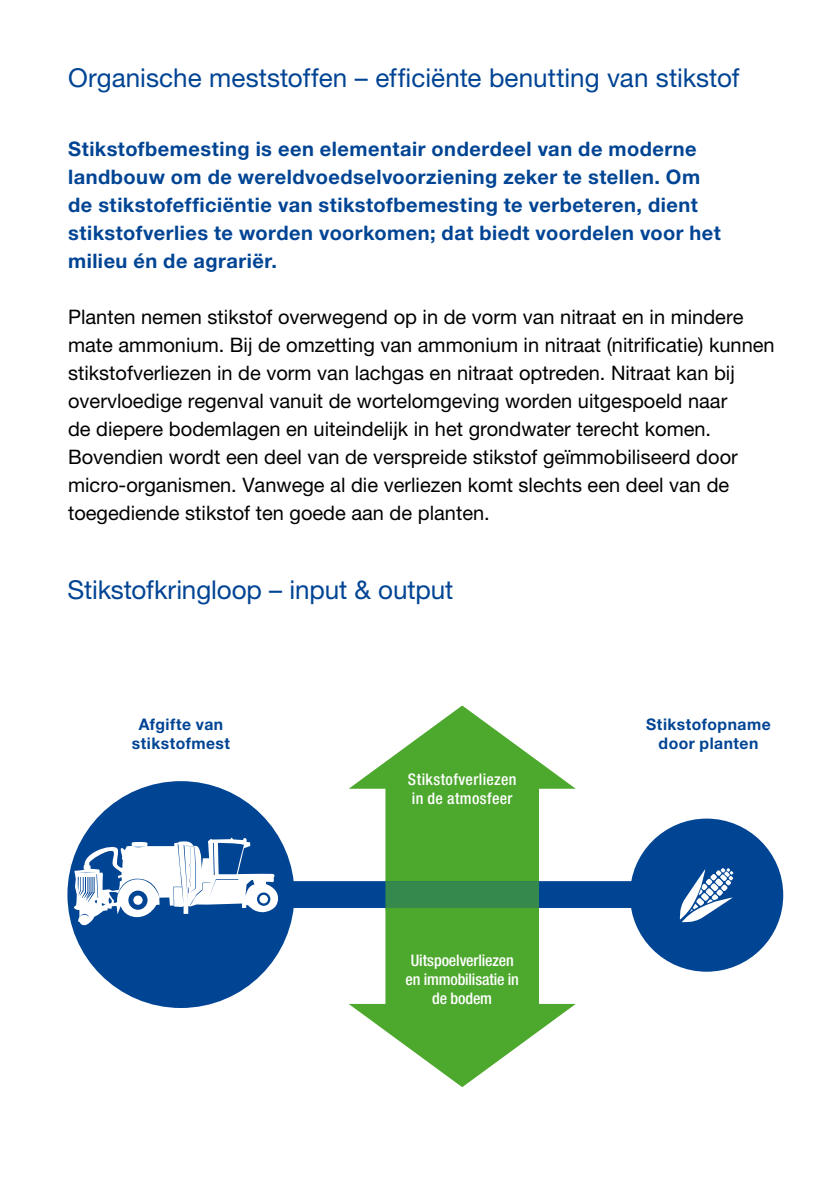
<style>
.page{position:relative;width:840px;height:1191px;background:#fff}
.page>*{position:absolute;margin:0;border:0;box-sizing:border-box;transform-origin:0 0}
.HL-Sub{font:26px "Helvetica Neue LT Pro";color:#004494}
.FliesstextFlo{font:20px/28px "Helvetica Neue LT Pro";color:#000}
.FliesstextFlo-2{font:700 20px/28px "Helvetica Neue LT Pro";letter-spacing:.025em;color:#004494}
.t1{font:700 16px/19.2px "Helvetica Neue LT Pro";letter-spacing:.03em;color:#004494;text-align:center}
.t2{font:500 condensed 16px/19.2px "Helvetica Neue LT Pro";letter-spacing:-.005em;color:#fff;text-align:center}
.t3{font:500 condensed 16px/19.2px "Helvetica Neue LT Pro";letter-spacing:.02em;color:#fff}
</style>
<div class="page">
<hr style="left:839px;top:720px;width:1px;height:471px;background:#e0c48d">
<svg style="left:349px;top:705px;width:226px;height:176px;fill:#4da82e"></svg>
<svg style="left:349px;top:908px;width:226px;height:179px;fill:#4da82e"></svg>
<div style="left:122px;top:881px;width:615px;height:27px;background:#004494"></div>
<div style="left:67px;top:781px;width:227px;height:227px;background:#004494;border-radius:50%"></div>
<svg style="left:74px;top:837px;width:204px;height:88px"></svg>
<div style="left:629px;top:818px;width:153px;height:153px;background:#004494;border-radius:50%"></div>
<div style="left:385px;top:881px;width:153px;height:28px;background:#35894c"></div>
<svg style="left:679px;top:868px;width:54px;height:55px"></svg>
<p class="HL-Sub" style="left:68px;top:62px;width:672px">Organische meststoffen – efficiënte benutting van stikstof</p>
<p class="FliesstextFlo-2" style="left:68px;top:134px;width:654px">Stikstofbemesting is een elementair onderdeel van de moderne landbouw om de wereldvoedselvoorziening zeker te stellen. Om de stikstofefficiëntie van stikstofbemesting te verbeteren, dient stikstofverlies te worden voorkomen; dat biedt voordelen voor het milieu én de agrariër.</p>
<p class="FliesstextFlo" style="left:68px;top:303px;width:707px">Planten nemen stikstof overwegend op in de vorm van nitraat en in mindere mate ammonium. Bij de omzetting van ammonium in nitraat (nitrificatie) kunnen stikstofverliezen in de vorm van lachgas en nitraat optreden. Nitraat kan bij overvloedige regenval vanuit de wortelomgeving worden uitgespoeld naar<br>de diepere bodemlagen en uiteindelijk in het grondwater terecht komen.<br>Bovendien wordt een deel van de verspreide stikstof geïmmobiliseerd door micro-organismen. Vanwege al die verliezen komt slechts een deel van de toegediende stikstof ten goede aan de planten.</p>
<p class="HL-Sub" style="left:67px;top:574px;width:387px">Stikstofkringloop – input &amp; output</p>
<p class="t1" style="left:132px;top:714px;width:100px">Afgifte van stikstofmest</p>
<p class="t1" style="left:645px;top:714px;width:126px">Stikstofopname door planten</p>
<p class="t3" style="left:408px;top:769px;width:110px">Stikstofverliezen in de atmosfeer</p>
<p class="t2" style="left:405px;top:950px;width:115px">Uitspoelverliezen en immobilisatie in de bodem</p>
</div>
